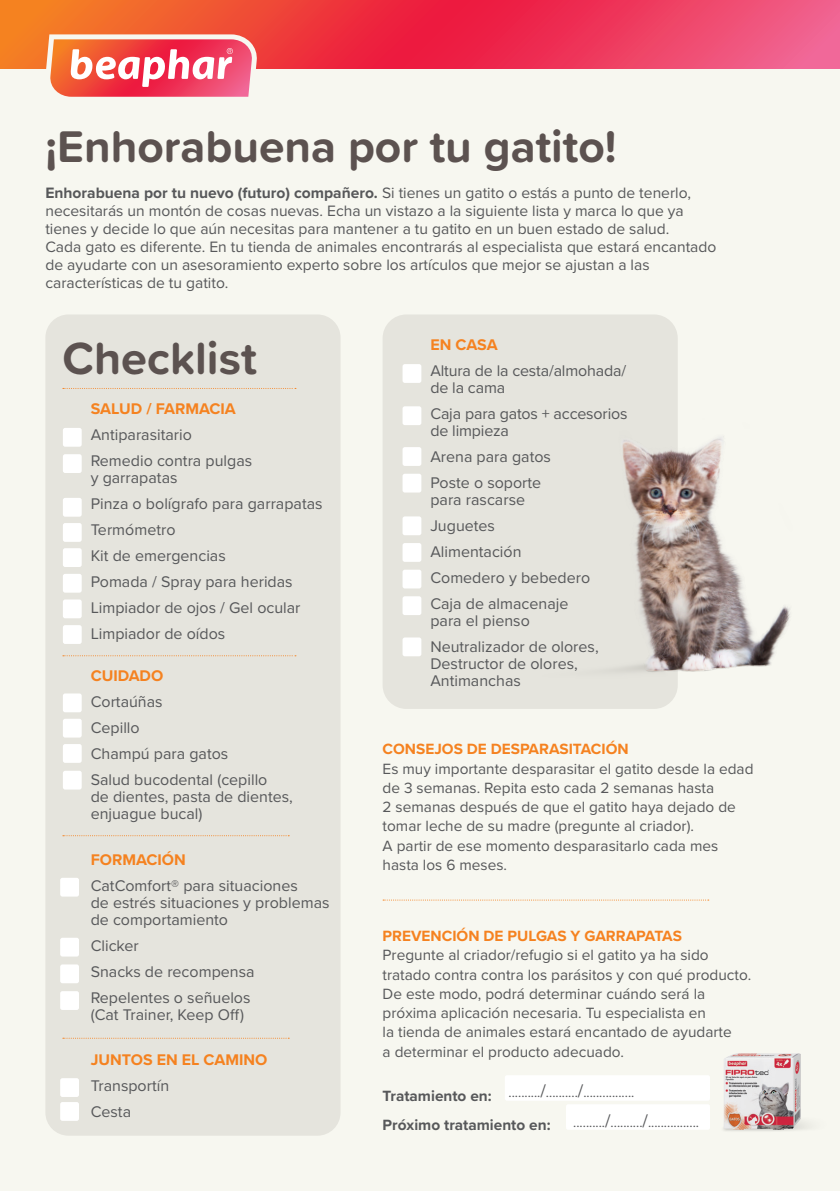
<style>
.page{position:relative;width:840px;height:1191px;background:#fff}
.page>*{position:absolute;margin:0;border:0;box-sizing:border-box;transform-origin:0 0}
.t1{font:700 46.6px "Proxima Soft";color:#5c5250}
.t2{font:700 46px "Proxima Soft";color:#5c5250}
.t3{font:16px/17px "Proxima Nova";color:#57585a}
.t4{font:700 16px "Proxima Nova";color:#f58220}
.t5{font:15.6px/18px "Proxima Nova";color:#57585a}
.t6{font:15.4px/19.2px "Proxima Nova";color:#57585a}
.t7{font:700 15.4px "Proxima Nova";color:#f58220}
.t8{font:700 15.4px "Proxima Nova";color:#57585a}
.t9{font:13.8px "Proxima Nova";color:#57585a}
.s1{font-weight:700}
.s2{font-size:18.4px}
</style>
<div class="page">
<div style="left:0;top:0;width:839px;height:1191px;background:#f7f7f0"></div>
<svg style="left:0;top:0;width:839px;height:68px;background:#ef434f"></svg>
<svg style="left:45px;top:34px;width:212px;height:63px"></svg>
<div style="left:45px;top:314px;width:295px;height:821px;background:#e5e4dd;border-radius:23px"></div>
<div style="left:382px;top:314px;width:295px;height:395px;background:#e5e4dd;border-radius:24px"></div>
<svg style="left:63px;top:655px;width:233px;height:1px"></svg>
<svg style="left:63px;top:835px;width:226px;height:1px"></svg>
<svg style="left:63px;top:1037px;width:226px;height:1px"></svg>
<svg style="left:63px;top:388px;width:233px;height:1px"></svg>
<img style="left:615px;top:417px;width:175px;height:261px">
<div style="left:63px;top:599px;width:19px;height:19px;background:#fff;border-radius:2px"></div>
<div style="left:63px;top:625px;width:19px;height:19px;background:#fff;border-radius:2px"></div>
<div style="left:63px;top:428px;width:19px;height:19px;background:#fff;border-radius:2px"></div>
<div style="left:63px;top:454px;width:19px;height:19px;background:#fff;border-radius:2px"></div>
<div style="left:63px;top:498px;width:19px;height:19px;background:#fff;border-radius:2px"></div>
<div style="left:63px;top:523px;width:19px;height:19px;background:#fff;border-radius:2px"></div>
<div style="left:63px;top:548px;width:19px;height:19px;background:#fff;border-radius:2px"></div>
<div style="left:63px;top:574px;width:19px;height:18px;background:#fff;border-radius:2px"></div>
<div style="left:63px;top:693px;width:19px;height:19px;background:#fff;border-radius:2px"></div>
<div style="left:63px;top:718px;width:19px;height:19px;background:#fff;border-radius:2px"></div>
<div style="left:63px;top:744px;width:19px;height:19px;background:#fff;border-radius:2px"></div>
<div style="left:63px;top:770px;width:19px;height:19px;background:#fff;border-radius:2px"></div>
<div style="left:402px;top:364px;width:19px;height:19px;background:#fff;border-radius:2px"></div>
<div style="left:402px;top:406px;width:19px;height:19px;background:#fff;border-radius:2px"></div>
<div style="left:402px;top:447px;width:19px;height:19px;background:#fff;border-radius:2px"></div>
<div style="left:402px;top:474px;width:19px;height:18px;background:#fff;border-radius:2px"></div>
<div style="left:402px;top:516px;width:19px;height:19px;background:#fff;border-radius:2px"></div>
<div style="left:402px;top:543px;width:19px;height:19px;background:#fff;border-radius:2px"></div>
<div style="left:402px;top:569px;width:19px;height:19px;background:#fff;border-radius:2px"></div>
<div style="left:402px;top:596px;width:19px;height:19px;background:#fff;border-radius:2px"></div>
<div style="left:402px;top:637px;width:19px;height:19px;background:#fff;border-radius:2px"></div>
<div style="left:60px;top:1078px;width:19px;height:19px;background:#fff;border-radius:2px"></div>
<div style="left:60px;top:1102px;width:19px;height:18px;background:#fff;border-radius:2px"></div>
<svg style="left:383px;top:899px;width:325px;height:1px"></svg>
<div style="left:504px;top:1075px;width:205px;height:25px;background:#fff;border-radius:2px"></div>
<div style="left:565px;top:1104px;width:144px;height:25px;background:#fff;border-radius:2px"></div>
<img style="left:723px;top:1106px;width:86px;height:25px">
<img style="left:723px;top:1053px;width:77px;height:76px">
<div style="left:60px;top:877px;width:19px;height:19px;background:#fff;border-radius:2px"></div>
<div style="left:60px;top:937px;width:19px;height:19px;background:#fff;border-radius:2px"></div>
<div style="left:60px;top:964px;width:19px;height:19px;background:#fff;border-radius:2px"></div>
<div style="left:60px;top:991px;width:19px;height:19px;background:#fff;border-radius:2px"></div>
<p class="t2" style="left:45px;top:112px;width:572px">¡Enhorabuena por tu gatito!</p>
<p class="t5" style="left:45px;top:183px;width:647px"><span class="s1">Enhorabuena por tu nuevo (futuro) compañero.</span> Si tienes un gatito o estás a punto de tenerlo, necesitarás un montón de cosas nuevas. Echa un vistazo a la siguiente lista y marca lo que ya tienes y decide lo que aún necesitas para mantener a tu gatito en un buen estado de salud.</p>
<p class="t5" style="left:45px;top:237px;width:672px">Cada gato es diferente. En tu tienda de animales encontrarás al especialista que estará encantado de ayudarte con un asesoramiento experto sobre los artículos que mejor se ajustan a las características de tu gatito.</p>
<p class="t1" style="left:62px;top:323px;width:196px">Checklist</p>
<p class="t4" style="left:91px;top:397px;width:147px">SALUD / FARMACIA</p>
<p class="t3" style="left:91px;top:426px;width:103px">Antiparasitario</p>
<p class="t3" style="left:91px;top:452px;width:163px">Remedio contra pulgas</p>
<p class="t3" style="left:91px;top:469px;width:88px">y garrapatas</p>
<p class="t3" style="left:91px;top:495px;width:233px">Pinza o bolígrafo para garrapatas</p>
<p class="t3" style="left:91px;top:521px;width:86px">Termómetro</p>
<p class="t3" style="left:91px;top:547px;width:137px">Kit de emergencias</p>
<p class="t3" style="left:91px;top:573px;width:203px">Pomada / Spray para heridas</p>
<p class="t3" style="left:91px;top:599px;width:211px">Limpiador de ojos / Gel ocular</p>
<p class="t3" style="left:91px;top:625px;width:136px">Limpiador de oídos</p>
<p class="t4" style="left:91px;top:663px;width:74px">CUIDADO</p>
<p class="t3" style="left:91px;top:692px;width:73px">Cortaúñas</p>
<p class="t3" style="left:91px;top:718px;width:50px">Cepillo</p>
<p class="t3" style="left:91px;top:744px;width:139px">Champú para gatos</p>
<p class="t3" style="left:91px;top:770px;width:204px">Salud bucodental (cepillo<br>de dientes, pasta de dientes, enjuague bucal)</p>
<p class="t4" style="left:91px;top:848px;width:97px">FORMACIÓN</p>
<p class="t3" style="left:91px;top:876px;width:240px">CatComfort® para situaciones<br>de estrés situaciones y problemas de comportamiento</p>
<p class="t3" style="left:91px;top:936px;width:50px">Clicker</p>
<p class="t3" style="left:91px;top:962px;width:165px">Snacks de recompensa</p>
<p class="t3" style="left:91px;top:988px;width:161px">Repelentes o señuelos</p>
<p class="t3" style="left:91px;top:1005px;width:155px">(Cat Trainer, Keep Off)</p>
<p class="t4" style="left:91px;top:1047px;width:178px">JUNTOS EN EL CAMINO</p>
<p class="t3" style="left:91px;top:1076px;width:80px">Transportín</p>
<p class="t3" style="left:91px;top:1102px;width:42px">Cesta</p>
<p class="t4" style="left:430px;top:333px;width:69px">EN CASA</p>
<p class="t3" style="left:430px;top:361px;width:197px">Altura de la cesta/almohada/ de la cama</p>
<p class="t3" style="left:430px;top:404px;width:199px">Caja para gatos + accesorios de limpieza</p>
<p class="t3" style="left:430px;top:447px;width:122px">Arena para gatos</p>
<p class="t3" style="left:430px;top:473px;width:112px">Poste o soporte</p>
<p class="t3" style="left:430px;top:490px;width:96px">para rascarse</p>
<p class="t3" style="left:430px;top:516px;width:66px">Juguetes</p>
<p class="t3" style="left:430px;top:542px;width:93px">Alimentación</p>
<p class="t3" style="left:430px;top:568px;width:161px">Comedero y bebedero</p>
<p class="t3" style="left:430px;top:594px;width:139px">Caja de almacenaje para el pienso</p>
<p class="t3" style="left:430px;top:637px;width:170px">Neutralizador de olores,<br>Destructor de olores,<br>Antimanchas</p>
<p class="t7" style="left:382px;top:738px;width:247px">CONSEJOS DE DESPARASITACIÓN</p>
<p class="t6" style="left:382px;top:758px;width:372px">Es muy importante desparasitar el gatito desde la edad de 3 semanas. Repita esto cada 2 semanas hasta<br>2 semanas después de que el gatito haya dejado de tomar leche de su madre (pregunte al criador).<br>A partir de ese momento desparasitarlo cada mes hasta los 6 meses.</p>
<p class="t7" style="left:382px;top:924px;width:301px">PREVENCIÓN DE PULGAS Y GARRAPATAS</p>
<p class="t6" style="left:382px;top:945px;width:370px">Pregunte al criador/refugio si el gatito ya ha sido tratado contra contra los parásitos y con qué producto.<br>De este modo, podrá determinar cuándo será la próxima aplicación necesaria. Tu especialista en</p>
<p class="t6" style="left:382px;top:1021px;width:350px">la tienda de animales estará encantado de ayudarte</p>
<p class="t6" style="left:382px;top:1041px;width:243px">a determinar el producto adecuado.</p>
<p class="t8" style="left:382px;top:1084px;width:110px">Tratamiento en:</p>
<p class="t8" style="left:382px;top:1113px;width:169px">Próximo tratamiento en:</p>
<p class="t9" style="left:508px;top:1082px;width:127px">..........<span class="s2">/</span>..........<span class="s2">/</span>................</p>
<p class="t9" style="left:573px;top:1111px;width:127px">..........<span class="s2">/</span>..........<span class="s2">/</span>................</p>
</div>
